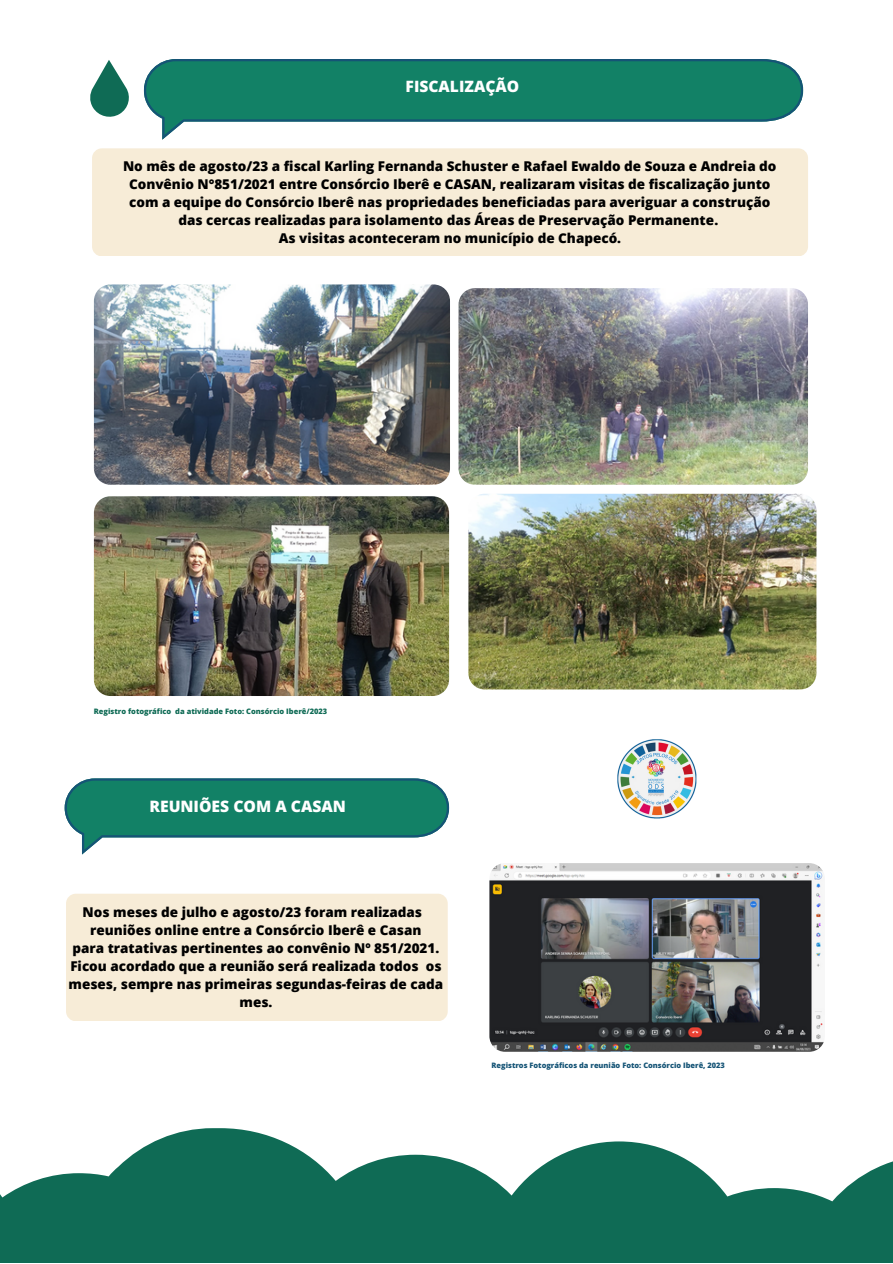
<style>
.page{position:relative;width:893px;height:1264px;background:#fff}
.page>*{position:absolute;margin:0;border:0;box-sizing:border-box;transform-origin:0 0}
.t1{font:800 15.75px "Open Sans";color:#fff}
.t2{font:800 15.6px "Open Sans";color:#fff}
.t3{font:800 13.5px/18px "Open Sans";color:#000;text-align:center}
.t4{font:800 7.5px "Open Sans";color:#0f6b55}
.t5{font:800 7.5px "Open Sans";color:#155476}
</style>
<div class="page">
<div style="left:92px;top:148px;width:716px;height:108px;background:#f7ecd7;border-radius:10px"></div>
<svg style="left:90px;top:60px;width:39px;height:57px"></svg>
<svg style="left:144px;top:59px;width:659px;height:63px;background:#17806a"></svg>
<img style="left:94px;top:284px;width:356px;height:200px;border-radius:17px">
<img style="left:458px;top:288px;width:350px;height:196px;border-radius:16px">
<img style="left:94px;top:496px;width:355px;height:200px;border-radius:17px">
<img style="left:468px;top:494px;width:348px;height:195px;border-radius:16px">
<svg style="left:0;top:1128px;width:892px;height:134px;fill:#0f6b55"></svg>
<img style="left:489px;top:863px;width:335px;height:188px;border-radius:16px">
<svg style="left:65px;top:778px;width:384px;height:59px;background:#1a826c"></svg>
<div style="left:66px;top:893px;width:381px;height:128px;background:#f7ecd7;border-radius:10px"></div>
<img style="left:617px;top:739px;width:80px;height:80px">
<p class="t2" style="left:405px;top:76px;width:115px">FISCALIZAÇÃO</p>
<p class="t3" style="left:123px;top:157px;width:655px">No mês de agosto/23 a fiscal Karling Fernanda Schuster e Rafael Ewaldo de Souza e Andreia do Convênio N°851/2021 entre Consórcio Iberê e CASAN, realizaram visitas de fiscalização junto com a equipe do Consórcio Iberê nas propriedades beneficiadas para averiguar a construção das cercas realizadas para isolamento das Áreas de Preservação Permanente.</p>
<p class="t3" style="left:278px;top:228px;width:344px">As visitas aconteceram no município de Chapecó.</p>
<p class="t4" style="left:94px;top:706px;width:235px">Registro fotográfico da atividade Foto: Consórcio Iberê/2023</p>
<p class="t1" style="left:149px;top:795px;width:198px">REUNIÕES COM A CASAN</p>
<p class="t3" style="left:83px;top:902px;width:341px">Nos meses de julho e agosto/23 foram realizadas reuniões online entre a Consórcio Iberê e Casan</p>
<p class="t3" style="left:69px;top:938px;width:376px">para tratativas pertinentes ao convênio Nº 851/2021.<br>Ficou acordado que a reunião será realizada todos os meses, sempre nas primeiras segundas-feiras de cada mes.</p>
<p class="t5" style="left:491px;top:1059px;width:235px">Registros Fotográficos da reunião Foto: Consórcio Iberê, 2023</p>
</div>
